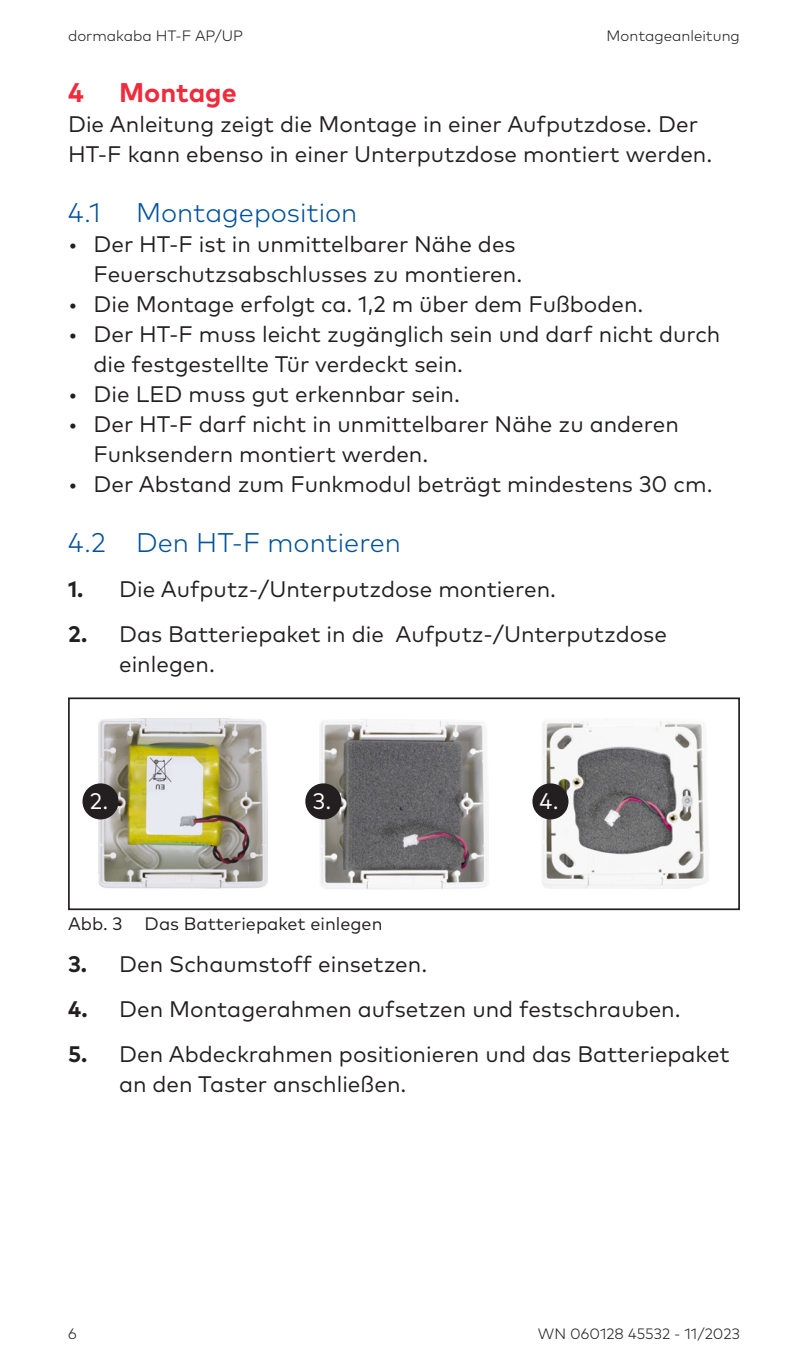
<style>
.page{position:relative;width:808px;height:1361px;background:#fff}
.page>*{position:absolute;margin:0;border:0;box-sizing:border-box;transform-origin:0 0}
.t1{font:300 27px "Mark Pro";color:#01519b}
.t2{font:700 27px "Mark Pro";color:#ee2c3b}
.Body_text{font:22.5px/30px "Mark Pro";color:#231f20}
.Text_in_picture{font:22.5px "Mark Pro";color:#fff}
.t3{font:18px "Mark Pro";color:#231f20}
.t4{font:300 15px "Mark Pro";color:#231f20}
.s1{font-weight:700}
</style>
<div class="page">
<img style="left:98px;top:718px;width:170px;height:170px">
<img style="left:542px;top:719px;width:167px;height:169px">
<img style="left:319px;top:719px;width:168px;height:170px">
<div style="left:68px;top:697px;width:672px;height:213px;border:2px solid #231f20"></div>
<div style="left:83px;top:784px;width:35px;height:34px;background:#231f20;border-radius:50%"></div>
<div style="left:82px;top:783px;width:37px;height:36px;border:2px solid #231f20;border-radius:50%"></div>
<div style="left:306px;top:784px;width:34px;height:34px;background:#231f20;border-radius:50%"></div>
<div style="left:305px;top:783px;width:36px;height:36px;border:2px solid #231f20;border-radius:50%"></div>
<div style="left:533px;top:784px;width:35px;height:34px;background:#231f20;border-radius:50%"></div>
<div style="left:532px;top:783px;width:36px;height:36px;border:2px solid #231f20;border-radius:50%"></div>
<p class="t4" style="left:68px;top:25px;width:176px">dormakaba HT-F AP/UP</p>
<p class="t4" style="left:607px;top:25px;width:135px">Montageanleitung</p>
<p class="t2" style="left:68px;top:72px;width:17px">4</p>
<p class="t2" style="left:119px;top:72px;width:119px">Montage</p>
<p class="Body_text" style="left:68px;top:107px;width:646px">Die Anleitung zeigt die Montage in einer Aufputzdose. Der<br>HT‑F kann ebenso in einer Unterputzdose montiert werden.</p>
<p class="t1" style="left:68px;top:192px;width:34px">4.1</p>
<p class="t1" style="left:136px;top:192px;width:223px">Montageposition</p>
<p class="Body_text" style="left:68px;top:227px;width:456px;text-align:right">• Der HT‑F ist in unmittelbarer Nähe des<br>Feuerschutzsabschlusses zu montieren.</p>
<p class="Body_text" style="left:68px;top:287px;width:577px">• Die Montage erfolgt ca. 1,2 m über dem Fußboden.</p>
<p class="Body_text" style="left:94px;top:317px;width:628px;text-indent:-26px">• Der HT‑F muss leicht zugänglich sein und darf nicht durch die festgestellte Tür verdeckt sein.</p>
<p class="Body_text" style="left:68px;top:377px;width:393px">• Die LED muss gut erkennbar sein.</p>
<p class="Body_text" style="left:94px;top:407px;width:587px;text-indent:-26px">• Der HT‑F darf nicht in unmittelbarer Nähe zu anderen<br>Funksendern montiert werden.</p>
<p class="Body_text" style="left:68px;top:467px;width:646px">• Der Abstand zum Funkmodul beträgt mindestens 30 cm.</p>
<p class="t1" style="left:68px;top:522px;width:335px">4.2 Den HT-F montieren</p>
<p class="Body_text" style="left:68px;top:572px;width:489px"><span class="s1">1.</span> Die Aufputz-/Unterputzdose montieren.</p>
<p class="Body_text" style="left:119px;top:617px;width:549px;text-indent:-51px"><span class="s1">2.</span> Das Batteriepaket in die Aufputz-/Unterputzdose einlegen.</p>
<p class="Text_in_picture" style="left:90px;top:784px;width:20px">2.</p>
<p class="Text_in_picture" style="left:313px;top:784px;width:20px">3.</p>
<p class="Text_in_picture" style="left:539px;top:784px;width:21px">4.</p>
<p class="t3" style="left:68px;top:910px;width:56px">Abb. 3</p>
<p class="t3" style="left:145px;top:910px;width:239px">Das Batteriepaket einlegen</p>
<p class="Body_text" style="left:68px;top:947px;width:361px"><span class="s1">3.</span> Den Schaumstoff einsetzen.</p>
<p class="Body_text" style="left:68px;top:992px;width:614px"><span class="s1">4.</span> Den Montagerahmen aufsetzen und festschrauben.</p>
<p class="Body_text" style="left:119px;top:1037px;width:612px;text-indent:-51px"><span class="s1">5.</span> Den Abdeckrahmen positionieren und das Batteriepaket an den Taster anschließen.</p>
<p class="t4" style="left:68px;top:1323px;width:10px">6</p>
<p class="t4" style="left:538px;top:1323px;width:203px">WN 060128 45532 - 11/2023</p>
</div>
